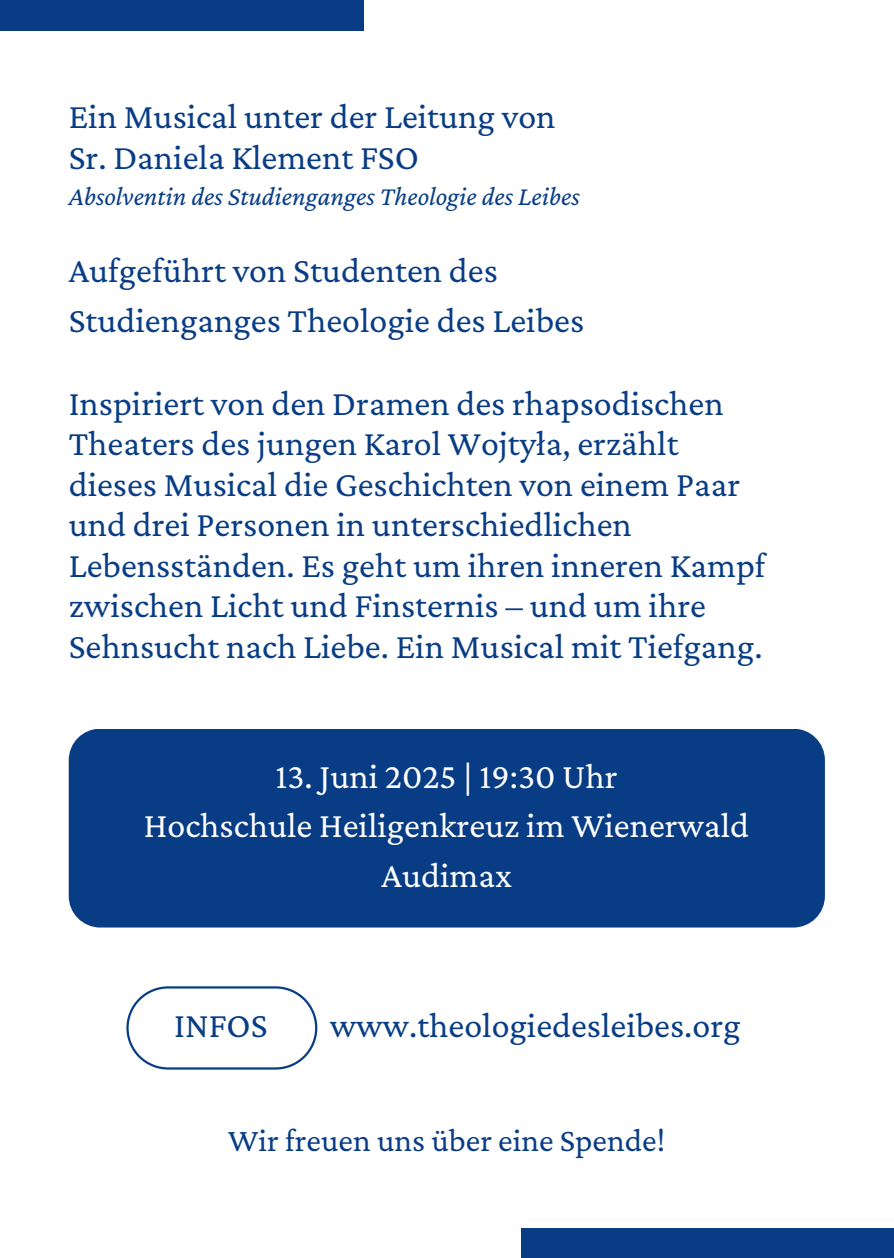
<style>
.page{position:relative;width:894px;height:1258px;background:#fff}
.page>*{position:absolute;margin:0;border:0;box-sizing:border-box;transform-origin:0 0}
.t1{font:36px/40.5px "Crimson Pro";color:#083d85}
.t2{font:36px/49.5px "Crimson Pro";color:#fff;text-align:center}
.t3{font:33px "Crimson Pro";color:#083d85}
.t4{font:italic 27px "Crimson Pro";color:#083d85}
</style>
<div class="page">
<div style="left:521px;top:1228px;width:372px;height:30px;background:#083d85"></div>
<div style="left:0;top:0;width:363px;height:31px;background:#083d85"></div>
<div style="left:69px;top:729px;width:755px;height:198px;background:#083d85;border-radius:31px"></div>
<svg style="left:126px;top:986px;width:191px;height:83px"></svg>
<h1 class="t1" style="left:69px;top:96px;width:488px">Ein Musical unter der Leitung von<br>Sr. Daniela Klement FSO</h1>
<h2 class="t4" style="left:69px;top:181px;width:512px">Absolventin des Studienganges Theologie des Leibes</h2>
<p class="t1" style="left:69px;top:245px;width:516px;line-height:49.5px">Aufgeführt von Studenten des<br>Studienganges Theologie des Leibes</p>
<h2 class="t1" style="left:69px;top:382px;width:698px">Inspiriert von den Dramen des rhapsodischen Theaters des jungen Karol Wojtyła, erzählt dieses Musical die Geschichten von einem Paar und drei Personen in unterschiedlichen Lebensständen. Es geht um ihren inneren Kampf zwischen Licht und Finsternis – und um ihre Sehnsucht nach Liebe. Ein Musical mit Tiefgang.</h2>
<h2 class="t2" style="left:144px;top:750px;width:606px">13. Juni 2025 | 19:30 Uhr<br>Hochschule Heiligenkreuz im Wienerwald<br>Audimax</h2>
<h2 class="t1" style="left:174px;top:1004px;width:95px">INFOS</h2>
<h2 class="t1" style="left:329px;top:1004px;width:412px">www.theologiedesleibes.org</h2>
<h2 class="t3" style="left:228px;top:1121px;width:438px">Wir freuen uns über eine Spende!</h2>
</div>
